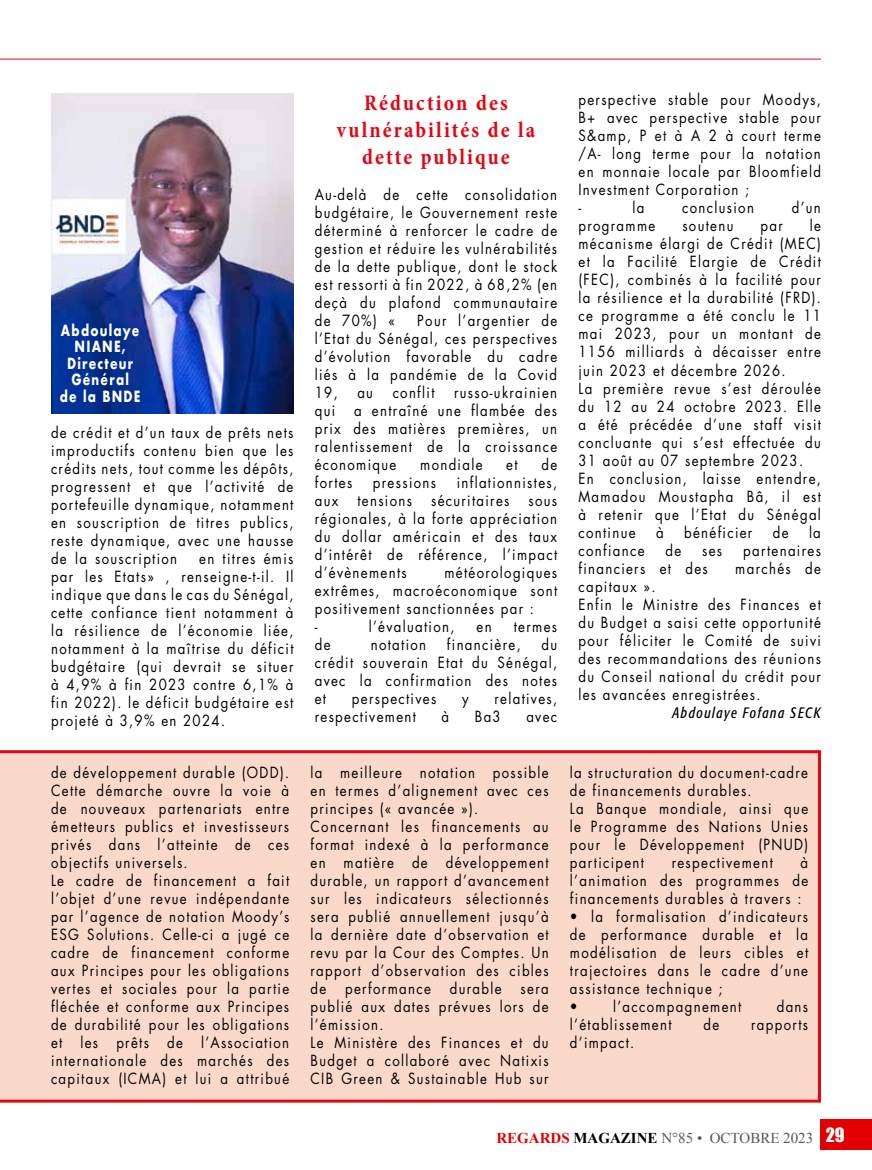
<style>
.page{position:relative;width:872px;height:1170px;background:#fff}
.page>*{position:absolute;margin:0;border:0;box-sizing:border-box;transform-origin:0 0}
.t1{font:700 condensed 22.5px/27px "Minion Pro";letter-spacing:.1em;color:#e30613;text-align:center;scale:.95 1}
.t2{font:15px/18px "Futura";letter-spacing:.1em;color:#000;text-align:justify;scale:.88 1}
.t3{font:700 15px/16.5px "Futura";letter-spacing:.1em;color:#fff;text-align:center;scale:.78 1}
.t4{font:15px "Times New Roman";color:#575756}
.t5{font:italic condensed 15px "Formata";letter-spacing:.1em;color:#000;scale:.9 1}
.s1{font-weight:700;color:#e20000}
.s2{font-weight:700;color:#000}
.s3{font-family:"Impact";font-size:18px;color:#fff}
</style>
<div class="page">
<div style="left:0;top:750px;width:821px;height:352px;background:#fbd9ca"></div>
<hr style="left:0;top:59px;width:821px;height:1px;background:#e30613">
<div style="left:821px;top:1119px;width:51px;height:31px;background:#e20000"></div>
<img style="left:51px;top:94px;width:242px;height:320px">
<p class="t3" style="left:60px;top:322px;width:105px">Abdoulaye<br>NIANE,<br>Directeur<br>Général<br>de la BNDE</p>
<p class="t2" style="left:51px;top:423px;width:277px">de crédit et d’un taux de prêts nets improductifs contenu bien que les crédits nets, tout comme les dépôts, progressent et que l’activité de portefeuille dynamique, notamment en souscription de titres publics, reste dynamique, avec une hausse de la souscription</p>
<p class="t2" style="left:51px;top:549px;width:277px;text-indent:148px">en titres émis par les Etats» , renseigne-t-il. Il indique que dans le cas du Sénégal, cette confiance tient notamment à la résilience de l’économie liée, notamment à la maîtrise du déficit budgétaire (qui devrait se situer à 4,9% à fin 2023 contre 6,1% à fin 2022). le déficit budgétaire est projeté à 3,9% en 2024.</p>
<h1 class="t1" style="left:337px;top:89px;width:210px">Réduction des vulnérabilités de la dette publique</h1>
<p class="t2" style="left:315px;top:185px;width:277px">Au-delà de cette consolidation budgétaire, le Gouvernement reste déterminé à renforcer le cadre de gestion et réduire les vulnérabilités de la dette publique, dont le stock est ressorti à fin 2022, à 68,2% (en deçà du plafond communautaire de 70%) «</p>
<p class="t2" style="left:315px;top:311px;width:277px;text-indent:102px">Pour l’argentier de l’Etat du Sénégal, ces perspectives d’évolution favorable du cadre liés à la pandémie de la Covid 19,</p>
<p class="t2" style="left:357px;top:383px;width:19px">au</p>
<p class="t2" style="left:393px;top:383px;width:49px">conflit</p>
<p class="t2" style="left:454px;top:383px;width:119px">russo-ukrainien</p>
<p class="t2" style="left:315px;top:401px;width:277px;text-indent:39px">a entraîné une flambée des prix des matières premières, un ralentissement de la croissance économique</p>
<p class="t2" style="left:315px;top:401px;width:25px">qui</p>
<p class="t2" style="left:420px;top:455px;width:72px">mondiale</p>
<p class="t2" style="left:506px;top:455px;width:14px">et</p>
<p class="t2" style="left:541px;top:455px;width:19px">de</p>
<p class="t2" style="left:315px;top:473px;width:44px">fortes</p>
<p class="t2" style="left:373px;top:473px;width:73px">pressions</p>
<p class="t2" style="left:457px;top:473px;width:116px">inflationnistes,</p>
<p class="t2" style="left:315px;top:491px;width:28px">aux</p>
<p class="t2" style="left:357px;top:491px;width:64px">tensions</p>
<p class="t2" style="left:431px;top:491px;width:91px">sécuritaires</p>
<p class="t2" style="left:315px;top:491px;width:277px;text-indent:214px">sous régionales, à la forte appréciation du dollar américain et des taux d’intérêt de référence, l’impact d’évènements</p>
<p class="t2" style="left:315px;top:563px;width:277px;text-align:left;text-indent:130px">météorologiques extrêmes, macroéconomique sont positivement sanctionnées par :<br>-</p>
<p class="t2" style="left:369px;top:617px;width:99px">l’évaluation,</p>
<p class="t2" style="left:476px;top:617px;width:19px">en</p>
<p class="t2" style="left:514px;top:617px;width:51px">termes</p>
<p class="t2" style="left:315px;top:635px;width:19px">de</p>
<p class="t2" style="left:371px;top:635px;width:64px">notation</p>
<p class="t2" style="left:447px;top:635px;width:85px">financière,</p>
<p class="t2" style="left:315px;top:635px;width:277px;text-indent:227px">du crédit souverain Etat du Sénégal, avec la confirmation des notes et</p>
<p class="t2" style="left:352px;top:689px;width:97px">perspectives</p>
<p class="t2" style="left:462px;top:689px;width:9px">y</p>
<p class="t2" style="left:494px;top:689px;width:73px">relatives,</p>
<p class="t2" style="left:315px;top:707px;width:116px">respectivement</p>
<p class="t2" style="left:441px;top:707px;width:10px">à</p>
<p class="t2" style="left:475px;top:707px;width:31px">Ba3</p>
<p class="t2" style="left:526px;top:707px;width:37px">avec</p>
<p class="t2" style="left:578px;top:91px;width:277px;text-align:left">perspective stable pour Moodys,<br>B+ avec perspective stable pour<br>S&amp;amp, P et à A 2 à court terme /A- long terme pour la notation en monnaie locale par Bloomfield<br>Investment Corporation ;<br>-</p>
<p class="t2" style="left:632px;top:199px;width:15px">la</p>
<p class="t2" style="left:682px;top:199px;width:83px">conclusion</p>
<p class="t2" style="left:792px;top:199px;width:35px">d’un</p>
<p class="t2" style="left:578px;top:217px;width:89px">programme</p>
<p class="t2" style="left:682px;top:217px;width:60px">soutenu</p>
<p class="t2" style="left:760px;top:217px;width:27px">par</p>
<p class="t2" style="left:578px;top:217px;width:277px;text-align:left;text-indent:231px">le mécanisme élargi de Crédit (MEC) et la Facilité Elargie de Crédit (FEC), combinés à la facilité pour la résilience et la durabilité (FRD). ce programme a été conclu le 11 mai 2023, pour un montant de<br>1156 milliards à décaisser entre juin 2023 et décembre 2026.<br>La première revue s’est déroulée du 12 au 24 octobre 2023. Elle a été précédée d’une staff visit concluante qui s’est effectuée du<br>31 août au 07 septembre 2023.<br>En conclusion, laisse entendre,<br>Mamadou Moustapha Bâ, il est à retenir que l’Etat du Sénégal continue</p>
<p class="t2" style="left:656px;top:523px;width:10px">à</p>
<p class="t2" style="left:684px;top:523px;width:79px">bénéficier</p>
<p class="t2" style="left:772px;top:523px;width:19px">de</p>
<p class="t2" style="left:809px;top:523px;width:15px">la</p>
<p class="t2" style="left:578px;top:541px;width:77px">confiance</p>
<p class="t2" style="left:665px;top:541px;width:19px">de</p>
<p class="t2" style="left:702px;top:541px;width:24px">ses</p>
<p class="t2" style="left:743px;top:541px;width:90px">partenaires</p>
<p class="t2" style="left:578px;top:559px;width:148px">financiers et des</p>
<p class="t2" style="left:735px;top:559px;width:99px">marchés de</p>
<p class="t2" style="left:578px;top:577px;width:277px;text-align:left">capitaux ».<br>Enfin le Ministre des Finances et du Budget a saisi cette opportunité pour féliciter le Comité de suivi des recommandations des réunions du Conseil national du crédit pour les avancées enregistrées.</p>
<p class="t5" style="left:672px;top:703px;width:166px">Abdoulaye Fofana SECK</p>
<p class="t2" style="left:51px;top:762px;width:272px;text-align:left">de développement durable (ODD).<br>Cette démarche ouvre la voie à de nouveaux partenariats entre émetteurs publics et investisseurs privés dans l’atteinte de ces objectifs universels.<br>Le cadre de financement a fait l’objet d’une revue indépendante par l’agence de notation Moody’s<br>ESG Solutions. Celle-ci a jugé ce cadre de financement conforme aux Principes pour les obligations vertes et sociales pour la partie fléchée et conforme aux Principes de durabilité pour les obligations et les prêts de l’Association internationale des marchés des capitaux (ICMA) et lui a attribué</p>
<p class="t2" style="left:310px;top:762px;width:272px;text-align:left">la meilleure notation possible en termes d’alignement avec ces principes (« avancée »).<br>Concernant les financements au format indexé à la performance en matière de développement durable, un rapport d’avancement sur les indicateurs sélectionnés sera publié annuellement jusqu’à la dernière date d’observation et revu par la Cour des Comptes. Un rapport d’observation des cibles de</p>
<p class="t2" style="left:345px;top:978px;width:99px">performance</p>
<p class="t2" style="left:450px;top:978px;width:60px">durable</p>
<p class="t2" style="left:310px;top:978px;width:272px;text-align:left;text-indent:210px">sera publié aux dates prévues lors de l’émission.<br>Le Ministère des Finances et du<br>Budget a collaboré avec Natixis<br>CIB Green &amp; Sustainable Hub sur</p>
<p class="t2" style="left:570px;top:762px;width:272px;text-align:left">la structuration du document-cadre de financements durables.<br>La Banque mondiale, ainsi que le Programme des Nations Unies pour le Développement (PNUD) participent</p>
<p class="t2" style="left:570px;top:852px;width:272px;text-indent:230px">à l’animation des programmes de financements durables à travers :</p>
<p class="t2" style="left:570px;top:906px;width:272px">• la formalisation d’indicateurs de performance durable et la modélisation de leurs cibles et trajectoires dans le cadre d’une assistance technique ;</p>
<p class="t2" style="left:570px;top:996px;width:196px">• l’accompagnement</p>
<p class="t2" style="left:776px;top:996px;width:37px">dans</p>
<p class="t2" style="left:570px;top:1014px;width:117px">l’établissement</p>
<p class="t2" style="left:703px;top:1014px;width:19px">de</p>
<p class="t2" style="left:751px;top:1014px;width:66px">rapports</p>
<p class="t2" style="left:570px;top:1032px;width:75px">d’impact.</p>
<p class="t2" style="left:671px;top:852px;width:116px">respectivement</p>
<p class="t4" style="left:496px;top:1127px;width:350px"><span class="s1">REGARDS</span> <span class="s2">MAGAZINE</span> N°85 • OCTOBRE 2023 <span class="s3">29</span></p>
</div>
